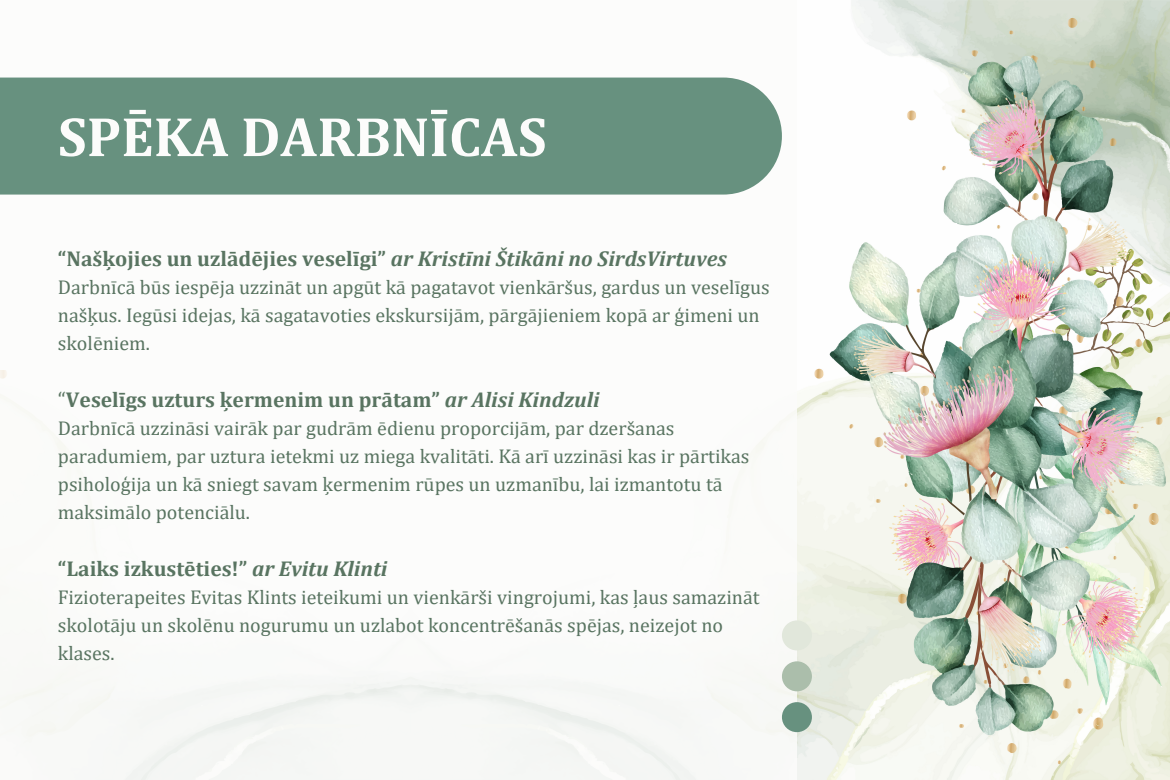
<style>
.page{position:relative;width:1170px;height:780px;background:#fff}
.page>*{position:absolute;margin:0;border:0;box-sizing:border-box;transform-origin:0 0}
.t1{font:700 56.2px "Cambria";color:#fcfcfb}
.t2{font:700 21.5px "Cambria";color:#597461}
.t3{font:italic 700 21.5px "Cambria";color:#597461}
.t4{font:20px/27.8px "Cambria";color:#597461}
.s1{font-style:normal}
.s2{font-weight:400}
.s3{font-style:italic}
</style>
<div class="page">
<img style="left:796px;top:0;width:373px;height:780px">
<div style="left:0;top:0;width:796px;height:780px;background:#fcfcfb"></div>
<div style="left:0;top:78px;width:781px;height:116px;background:#67917f"></div>
<div style="left:781px;top:702px;width:30px;height:30px;background:#67917f;border-radius:50%"></div>
<div style="left:781px;top:661px;width:30px;height:30px;background:#abbeab;border-radius:50%"></div>
<div style="left:781px;top:620px;width:30px;height:30px;background:#e1e7db;border-radius:50%"></div>
<p class="t1" style="left:58px;top:103px;width:490px">SPĒKA DARBNĪCAS</p>
<p class="t3" style="left:58px;top:245px;width:670px"><span class="s1">“Našķojies un uzlādējies veselīgi”</span> ar Kristīni Štikāni no SirdsVirtuves</p>
<p class="t4" style="left:58px;top:273px;width:713px">Darbnīcī ā būs iespēja uzzināt un apgūt kā pagatavot vienkāršus, gardus un veselīgī us našķus. Iegūsi idejas, kā sagatavoties ekskursijām, pārgājieniem kopā ar ģimeni un skolēniem.</p>
<p class="t2" style="left:58px;top:386px;width:543px"><span class="s2">“</span>Veselīgs uzturs ķermenim un prātam” <span class="s3">ar Alisi Kindzuli</span></p>
<p class="t4" style="left:58px;top:414px;width:693px">Darbnīcī ā uzzināsi vairāk par gudrām ēdienu proporcijām, par dzeršanas paradumiem, par uztura ietekmi uz miega kvalitāti. Kā arī uzzināsi kas ir pārtikas psiholoģija un kā sniegt savam ķermenim rūpes un uzmanībī u, lai izmantotu tā maksimālo potenciālu.</p>
<p class="t2" style="left:58px;top:555px;width:331px">“Laiks izkustēties!” <span class="s3">ar Evitu Klinti</span></p>
<p class="t4" style="left:58px;top:583px;width:703px">Fizioterapeites Evitas Klints ieteikumi un vienkārši vingrojumi, kas ļaļ us samazināt skolotāju un skolēnu nogurumu un uzlabot koncentrēšanās spējas, neizejot no klases.</p>
</div>
